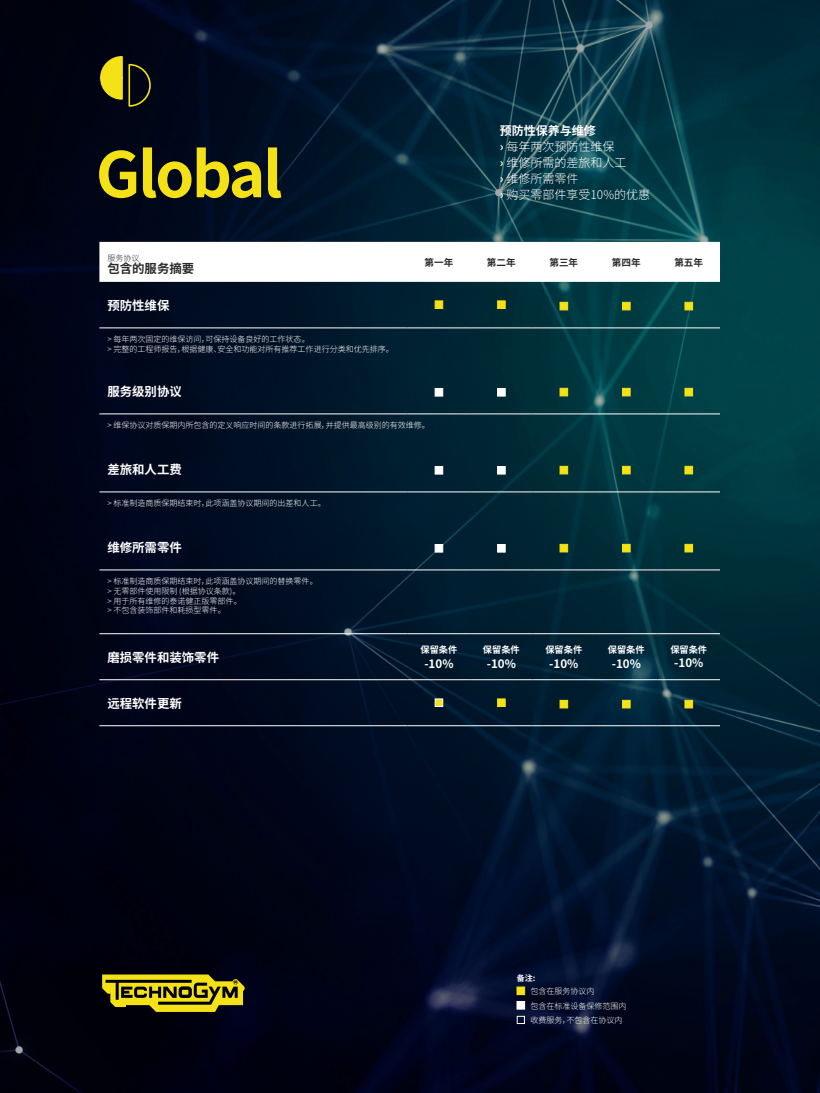
<style>
.page{position:relative;width:820px;height:1093px;background:#fff}
.page>*{position:absolute;margin:0;border:0;box-sizing:border-box;transform-origin:0 0}
.t1{font:700 62.4px "Noto Sans CJ Kjp";letter-spacing:-.04em;color:#f4e116}
.t2{font:700 12.4px "Noto Sans CJ Kjp";color:#fff}
.t3{font:700 12.4px "Noto Sans CJ Kjp";color:#282a2c}
.t4{font:300 12px/16px "Noto Sans CJ Kjp";color:#fff}
.t5{font:700 11.6px "Noto Sans CJ Kjp";color:#fff}
.t6{font:700 9.6px "Noto Sans CJ Kjp";color:#282a2c}
.t7{font:700 9.2px "Noto Sans CJ Kjp";color:#fff}
.t8{font:300 8px/9.6px "Noto Sans CJ Kjp";color:#fff}
.t9{font:300 8px "Noto Sans CJ Kjp";color:#282a2c}
.t10{font:700 8px "Noto Sans CJ Kjp";color:#fff}
.s1{font-weight:700}
</style>
<div class="page">
<img style="left:0;top:0;width:819px;height:1093px">
<svg style="left:99px;top:55px;width:52px;height:52px;background:#565214"></svg>
<svg style="left:102px;top:974px;width:142px;height:38px;background:#8f840f"></svg>
<div style="left:516px;top:1016px;width:8px;height:8px;border:1px solid #fff"></div>
<div style="left:516px;top:1001px;width:8px;height:8px;background:#fff;border:1px solid #fff"></div>
<div style="left:516px;top:987px;width:8px;height:8px;background:#f4e116;border:1px solid #f4e116"></div>
<svg style="left:99px;top:242px;width:620px;height:40px"></svg>
<hr style="left:99px;top:633px;width:308px;height:1px;background:#fff">
<hr style="left:532px;top:633px;width:63px;height:1px;background:#fff">
<hr style="left:595px;top:633px;width:62px;height:1px;background:#fff">
<hr style="left:657px;top:633px;width:62px;height:1px;background:#fff">
<hr style="left:99px;top:569px;width:308px;height:1px;background:#fff">
<hr style="left:99px;top:725px;width:308px;height:1px;background:#fff">
<hr style="left:99px;top:327px;width:308px;height:1px;background:#fff">
<hr style="left:407px;top:327px;width:63px;height:1px;background:#fff">
<hr style="left:470px;top:327px;width:62px;height:1px;background:#fff">
<hr style="left:532px;top:327px;width:63px;height:1px;background:#fff">
<hr style="left:595px;top:327px;width:62px;height:1px;background:#fff">
<hr style="left:657px;top:327px;width:62px;height:1px;background:#fff">
<hr style="left:532px;top:413px;width:63px;height:1px;background:#fff">
<hr style="left:595px;top:413px;width:62px;height:1px;background:#fff">
<hr style="left:657px;top:413px;width:62px;height:1px;background:#fff">
<hr style="left:532px;top:491px;width:63px;height:1px;background:#fff">
<hr style="left:595px;top:491px;width:62px;height:1px;background:#fff">
<hr style="left:657px;top:491px;width:62px;height:1px;background:#fff">
<hr style="left:532px;top:569px;width:63px;height:1px;background:#fff">
<hr style="left:595px;top:569px;width:62px;height:1px;background:#fff">
<hr style="left:657px;top:569px;width:62px;height:1px;background:#fff">
<hr style="left:407px;top:725px;width:63px;height:1px;background:#fff">
<hr style="left:470px;top:725px;width:62px;height:1px;background:#fff">
<hr style="left:532px;top:725px;width:63px;height:1px;background:#fff">
<hr style="left:595px;top:725px;width:62px;height:1px;background:#fff">
<hr style="left:657px;top:725px;width:62px;height:1px;background:#fff">
<hr style="left:99px;top:413px;width:308px;height:1px;background:#fff">
<hr style="left:407px;top:413px;width:63px;height:1px;background:#fff">
<hr style="left:470px;top:413px;width:62px;height:1px;background:#fff">
<hr style="left:407px;top:491px;width:63px;height:1px;background:#fff">
<hr style="left:470px;top:491px;width:62px;height:1px;background:#fff">
<hr style="left:407px;top:569px;width:63px;height:1px;background:#fff">
<hr style="left:470px;top:569px;width:62px;height:1px;background:#fff">
<hr style="left:407px;top:633px;width:63px;height:1px;background:#fff">
<hr style="left:470px;top:633px;width:62px;height:1px;background:#fff">
<hr style="left:99px;top:491px;width:308px;height:1px;background:#fff">
<hr style="left:99px;top:679px;width:308px;height:1px;background:#fff">
<hr style="left:407px;top:679px;width:63px;height:1px;background:#fff">
<hr style="left:470px;top:679px;width:62px;height:1px;background:#fff">
<hr style="left:532px;top:679px;width:63px;height:1px;background:#fff">
<hr style="left:595px;top:679px;width:62px;height:1px;background:#fff">
<hr style="left:657px;top:679px;width:62px;height:1px;background:#fff">
<div style="left:435px;top:301px;width:8px;height:8px;background:#f4e116;border:1px solid #f4e116"></div>
<div style="left:497px;top:301px;width:8px;height:8px;background:#f4e116;border:1px solid #f4e116"></div>
<div style="left:559px;top:302px;width:8px;height:8px;background:#f4e116;border:1px solid #f4e116"></div>
<div style="left:622px;top:302px;width:8px;height:8px;background:#f4e116;border:1px solid #f4e116"></div>
<div style="left:684px;top:302px;width:8px;height:8px;background:#f4e116;border:1px solid #f4e116"></div>
<div style="left:435px;top:388px;width:8px;height:8px;background:#fff;border:1px solid #fff"></div>
<div style="left:497px;top:388px;width:8px;height:8px;background:#fff;border:1px solid #fff"></div>
<div style="left:559px;top:388px;width:8px;height:8px;background:#f4e116;border:1px solid #f4e116"></div>
<div style="left:622px;top:388px;width:8px;height:8px;background:#f4e116;border:1px solid #f4e116"></div>
<div style="left:684px;top:388px;width:8px;height:8px;background:#f4e116;border:1px solid #f4e116"></div>
<div style="left:435px;top:466px;width:8px;height:8px;background:#fff;border:1px solid #fff"></div>
<div style="left:497px;top:466px;width:8px;height:8px;background:#fff;border:1px solid #fff"></div>
<div style="left:559px;top:466px;width:8px;height:8px;background:#f4e116;border:1px solid #f4e116"></div>
<div style="left:622px;top:466px;width:8px;height:8px;background:#f4e116;border:1px solid #f4e116"></div>
<div style="left:684px;top:466px;width:8px;height:8px;background:#f4e116;border:1px solid #f4e116"></div>
<div style="left:435px;top:544px;width:8px;height:8px;background:#fff;border:1px solid #fff"></div>
<div style="left:497px;top:544px;width:8px;height:8px;background:#fff;border:1px solid #fff"></div>
<div style="left:559px;top:544px;width:8px;height:8px;background:#f4e116;border:1px solid #f4e116"></div>
<div style="left:622px;top:544px;width:8px;height:8px;background:#f4e116;border:1px solid #f4e116"></div>
<div style="left:684px;top:544px;width:8px;height:8px;background:#f4e116;border:1px solid #f4e116"></div>
<div style="left:435px;top:699px;width:8px;height:8px;background:#f4e116;border:1px solid #fff"></div>
<div style="left:497px;top:699px;width:8px;height:8px;background:#f4e116;border:1px solid #f4e116"></div>
<div style="left:559px;top:700px;width:8px;height:8px;background:#f4e116;border:1px solid #f4e116"></div>
<div style="left:622px;top:700px;width:8px;height:8px;background:#f4e116;border:1px solid #f4e116"></div>
<div style="left:684px;top:700px;width:8px;height:8px;background:#f4e116;border:1px solid #f4e116"></div>
<h1 class="t1" style="left:96px;top:139px;width:188px">Global</h1>
<h3 class="t4" style="left:499px;top:123px;width:128px"><span class="s1">预防性保养与维修<br>›</span> 每年两次预防性维保<br><span class="s1">›</span> 维修所需的差旅和人工<span class="s1">›</span> 维修所需零件</h3>
<h3 class="t4" style="left:499px;top:187px;width:152px"><span class="s1">›</span> 购买零部件享受10%的优惠</h3>
<p class="t9" style="left:107px;top:253px;width:33px">服务协议</p>
<h2 class="t3" style="left:107px;top:261px;width:88px">包含的服务摘要</h2>
<p class="t6" style="left:424px;top:257px;width:30px">第一年</p>
<p class="t6" style="left:487px;top:257px;width:30px">第二年</p>
<p class="t6" style="left:549px;top:257px;width:30px">第三年</p>
<p class="t6" style="left:611px;top:257px;width:30px">第四年</p>
<p class="t6" style="left:674px;top:257px;width:30px">第五年</p>
<h2 class="t2" style="left:107px;top:298px;width:63px">预防性维保</h2>
<p class="t8" style="left:107px;top:335px;width:288px">&gt; 每年两次固定的维保访问，可保持设备良好的工作状态。<br>&gt; 完整的工程师报告，根据健康、安全和功能对所有推荐工作进行分类和优先排序。</p>
<h2 class="t2" style="left:107px;top:384px;width:76px">服务级别协议</h2>
<p class="t8" style="left:107px;top:421px;width:324px">&gt; 维保协议对质保期内所包含的定义响应时间的条款进行拓展，并提供最高级别的有效维修。</p>
<h2 class="t2" style="left:107px;top:462px;width:76px">差旅和人工费</h2>
<p class="t8" style="left:107px;top:499px;width:220px">&gt; 标准制造商质保期结束时，此项涵盖协议期间的出差和人工。</p>
<h2 class="t2" style="left:107px;top:540px;width:76px">维修所需零件</h2>
<p class="t8" style="left:107px;top:577px;width:212px">&gt; 标准制造商质保期结束时，此项涵盖协议期间的替换零件。&gt; 无零部件使用限制 (根据协议条款)。<br>&gt; 用于所有维修的泰诺健正版零部件。<br>&gt; 不包含装饰部件和耗损型零件。</p>
<h2 class="t2" style="left:107px;top:650px;width:113px">磨损零件和装饰零件</h2>
<p class="t7" style="left:420px;top:644px;width:38px">保留条件</p>
<h3 class="t5" style="left:424px;top:657px;width:31px">-10%</h3>
<p class="t7" style="left:483px;top:644px;width:38px">保留条件</p>
<h3 class="t5" style="left:486px;top:657px;width:31px">-10%</h3>
<p class="t7" style="left:545px;top:644px;width:38px">保留条件</p>
<h3 class="t5" style="left:549px;top:657px;width:31px">-10%</h3>
<p class="t7" style="left:607px;top:644px;width:38px">保留条件</p>
<h3 class="t5" style="left:611px;top:657px;width:31px">-10%</h3>
<p class="t7" style="left:670px;top:645px;width:38px">保留条件</p>
<h3 class="t5" style="left:674px;top:656px;width:31px">-10%</h3>
<h2 class="t2" style="left:107px;top:696px;width:76px">远程软件更新</h2>
<p class="t10" style="left:516px;top:973px;width:20px">备注:</p>
<p class="t8" style="left:530px;top:1016px;width:93px">收费服务，不包含在协议内</p>
<p class="t8" style="left:530px;top:984px;width:97px;line-height:14.5px">包含在服务协议内<br>包含在标准设备保修范围内</p>
</div>
